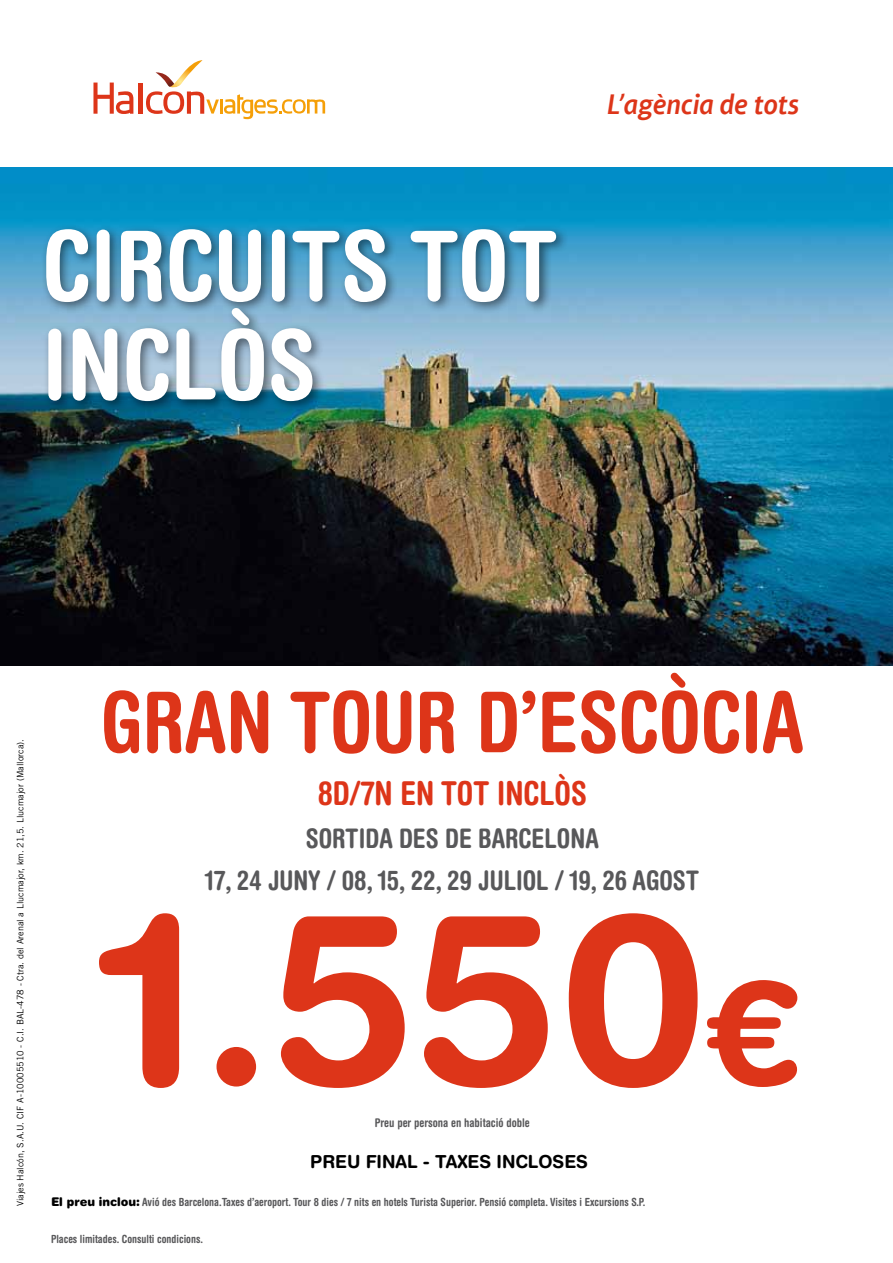
<style>
.page{position:relative;width:893px;height:1263px;background:#fff}
.page>*{position:absolute;margin:0;border:0;box-sizing:border-box;transform-origin:0 0}
.t1{font:700 241.2px "Helvetica Rounded LT Std";color:#dd3519}
.t2{font:700 condensed 96.6px/99px "Helvetica Rounded LT Std";color:#fff}
.t3{font:700 condensed 84px "Helvetica Rounded LT Std";color:#dd3519;scale:.96 1}
.t4{font:700 condensed 33px "Helvetica Rounded LT Std";color:#dd3519;scale:.96 1}
.t5{font:italic 600 28.5px "Aptifer Sans Com";color:#dd3519}
.t6{font:700 condensed 27px "Helvetica Rounded LT Std";color:#58585a;scale:.96 1}
.t7{font:700 18px "Helvetica Rounded LT Std";color:#000;scale:.96 1}
.t8{font:700 condensed 12px "Helvetica Rounded LT Std";color:#58585a;scale:.96 1}
.t9{font:700 condensed 11.25px "Helvetica Rounded LT Std";color:#58585a;scale:.96 1}
.t10{font:9px "Trade Gothic LT Std";color:#000}
.s1{font-size:145.5px}
.s2{font-weight:900;font-stretch:normal;font-size:12px;color:#000}
</style>
<div class="page">
<hr style="left:138px;top:83px;width:4px;height:31px;background:#dd3519">
<svg style="left:93px;top:83px;width:40px;height:31px"></svg>
<svg style="left:146px;top:60px;width:179px;height:59px"></svg>
<img style="left:0;top:168px;width:893px;height:497px">
<div style="left:41px;top:224px;width:529px;height:191px;background:#000;opacity:.5"></div>
<h2 class="t2" style="left:42px;top:215px;width:517px">CIRCUITS TOT<br>INCLÒS</h2>
<h3 class="t5" style="left:607px;top:87px;width:194px">L’agència de tots</h3>
<p class="t10" style="left:15px;top:1206px;width:469px;rotate:-90deg">Viajes Halcón, S.A.U. CIF A-10005510 - C.I. BAL-478 - Ctra. del Arenal a Llucmajor, km. 21,5. Llucmajor (Mallorca).</p>
<h3 class="t3" style="left:101px;top:671px;width:734px">GRAN TOUR D’ESCÒCIA</h3>
<h3 class="t4" style="left:318px;top:773px;width:282px">8D/7N EN TOT INCLÒS</h3>
<h3 class="t6" style="left:306px;top:822px;width:307px">SORTIDA DES DE BARCELONA</h3>
<h3 class="t6" style="left:205px;top:864px;width:516px">17, 24 JUNY / 08, 15, 22, 29 JULIOL / 19, 26 AGOST</h3>
<h1 class="t1" style="left:101px;top:852px;width:696px">1.550<span class="s1">€</span></h1>
<p class="t8" style="left:375px;top:1115px;width:163px">Preu per persona en habitació doble</p>
<h3 class="t7" style="left:310px;top:1151px;width:291px">PREU FINAL - TAXES INCLOSES</h3>
<p class="t9" style="left:51px;top:1195px;width:621px"><span class="s2">El preu inclou:</span> Avió des Barcelona.Taxes d’aeroport. Tour 8 dies / 7 nits en hotels Turista Superior. Pensió completa. Visites i Excursions S.P.</p>
<p class="t9" style="left:51px;top:1232px;width:160px">Places limitades. Consulti condicions.</p>
</div>
